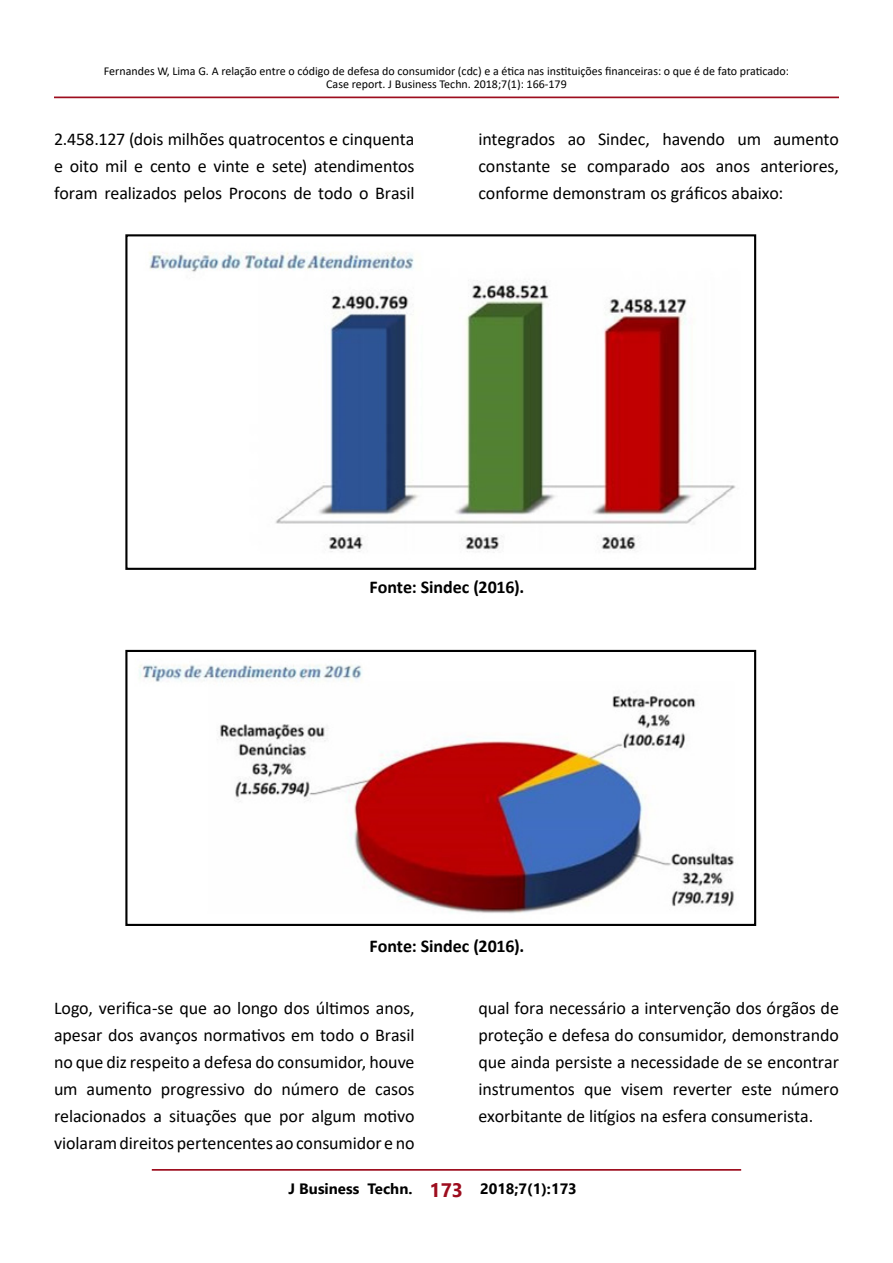
<style>
.page{position:relative;width:893px;height:1263px;background:#fff}
.page>*{position:absolute;margin:0;border:0;box-sizing:border-box;transform-origin:0 0}
.t1{font:18px/27px "Calibri";letter-spacing:-.005em;color:#000;text-align:justify}
.t2{font:700 18px "Calibri";letter-spacing:-.005em;color:#000}
.t3{font:700 15px "Segoe UI";color:#000}
.t4{font:12px/13.5px "Calibri";color:#000;text-align:center}
.s1{font-size:19.5px;color:#9d0d1e}
</style>
<div class="page">
<hr style="left:152px;top:1169px;width:589px;height:2px;background:#9d0d1e">
<hr style="left:54px;top:97px;width:785px;height:1px;background:#9d0d1e">
<img style="left:139px;top:664px;width:595px;height:250px">
<div style="left:125px;top:650px;width:631px;height:276px;border:2px solid #000"></div>
<img style="left:149px;top:251px;width:587px;height:302px">
<div style="left:125px;top:234px;width:631px;height:336px;border:2px solid #000"></div>
<p class="t4" style="left:104px;top:64px;width:687px">Fernandes W, Lima G. A relação entre o código de defesa do consumidor (cdc) e a ética nas instituições financeiras: o que é de fato praticado:<br>Case report. J Business Techn. 2018;7(1): 166-179</p>
<p class="t1" style="left:54px;top:125px;width:362px">2.458.127 (dois milhões quatrocentos e cinquenta e oito mil e cento e vinte e sete) atendimentos foram realizados pelos Procons de todo o Brasil</p>
<p class="t1" style="left:478px;top:125px;width:362px">integrados ao Sindec, havendo um aumento constante se comparado aos anos anteriores, conforme demonstram os gráficos abaixo:</p>
<p class="t2" style="left:370px;top:574px;width:156px">Fonte: Sindec (2016).</p>
<p class="t2" style="left:370px;top:933px;width:156px">Fonte: Sindec (2016).</p>
<p class="t1" style="left:54px;top:993px;width:362px">Logo, verifica-se que ao longo dos últimos anos, apesar dos avanços normativos em todo o Brasil no que diz respeito a defesa do consumidor, houve um aumento progressivo do número de casos relacionados a situações que por algum motivo violaram direitos pertencentes ao consumidor e no</p>
<p class="t1" style="left:478px;top:993px;width:362px">qual fora necessário a intervenção dos órgãos de proteção e defesa do consumidor, demonstrando que ainda persiste a necessidade de se encontrar instrumentos que visem reverter este número exorbitante de litígios na esfera consumerista.</p>
<p class="t3" style="left:288px;top:1174px;width:290px">J Business Techn. <span class="s1">173</span> 2018;7(1):173</p>
</div>
